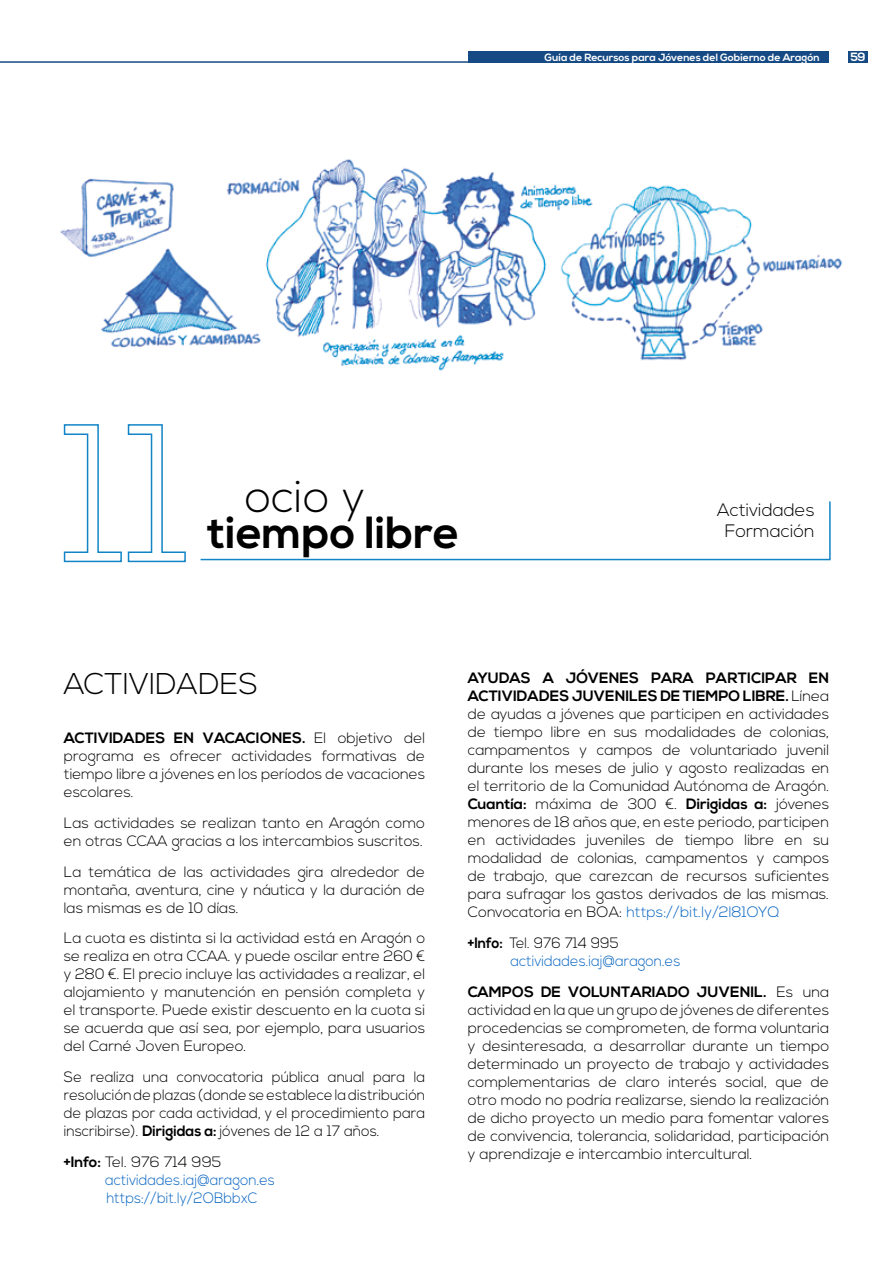
<style>
.page{position:relative;width:893px;height:1263px;background:#fff}
.page>*{position:absolute;margin:0;border:0;box-sizing:border-box;transform-origin:0 0}
.t1{font:700 45px "Nexa";color:#000}
.t2{font:300 45px "Nexa";color:#000}
.t3{font:300 30px "Nexa";color:#000}
.t4{font:300 18px/21px "Nexa";color:#000;text-align:center}
.t5{font:300 15px/18px "Nexa";color:#000;text-align:justify}
.t6{font:300 15px/18px "Nexa";color:#000;text-align:justify;scale:.96 1}
.t7{font:300 15px/18px "Nexa";color:#0563c1;scale:.94 1}
.t8{font:700 12px "Nexa";color:#fff}
.t9{font:700 10.5px "Nexa";color:#fff}
.s1{font-weight:700}
.s2{font-weight:700;color:#000}
.s3{color:#000}
.s4{color:#0563c1}
</style>
<div class="page">
<hr style="left:0;top:61px;width:500px;height:2px;background:#164a84">
<div style="left:468px;top:51px;width:360px;height:12px;background:#164a84"></div>
<div style="left:848px;top:51px;width:19px;height:12px;background:#164a84"></div>
<img style="left:60px;top:159px;width:783px;height:212px">
<svg style="left:200px;top:501px;width:631px;height:60px"></svg>
<svg style="left:63px;top:424px;width:123px;height:139px"></svg>
<p class="t9" style="left:545px;top:51px;width:277px">Guía de Recursos para Jóvenes del Gobierno de Aragón</p>
<p class="t8" style="left:850px;top:50px;width:17px">59</p>
<h1 class="t2" style="left:245px;top:470px;width:122px">ocio y</h1>
<h1 class="t1" style="left:208px;top:506px;width:253px">tiempo libre</h1>
<p class="t4" style="left:717px;top:500px;width:99px">Actividades<br>Formación</p>
<h2 class="t3" style="left:64px;top:667px;width:196px">ACTIVIDADES</h2>
<p class="t5" style="left:64px;top:730px;width:363px"><span class="s1">ACTIVIDADES EN VACACIONES.</span> El objetivo del programa es ofrecer actividades formativas de tiempo libre a jóvenes en los períodos de vacaciones escolares.</p>
<p class="t5" style="left:64px;top:814px;width:363px">Las actividades se realizan tanto en Aragón como en otras CCAA gracias a los intercambios suscritos.</p>
<p class="t5" style="left:64px;top:863px;width:363px">La temática de las actividades gira alrededor de montaña, aventura, cine y náutica y la duración de las mismas es de 10 días.</p>
<p class="t5" style="left:64px;top:930px;width:363px">La cuota es distinta si la actividad está en Aragón o se realiza en otra CCAA. y puede oscilar entre 260 € y 280 €. El precio incluye las actividades a realizar, el alojamiento y manutención en pensión completa y el transporte. Puede existir descuento en la cuota si se acuerda que así sea, por ejemplo, para usuarios del Carné Joven Europeo.</p>
<p class="t6" style="left:64px;top:1069px;width:378px">Se realiza una convocatoria pública anual para la resolución de plazas (donde se establece la distribución de plazas por cada actividad, y el procedimiento para inscribirse). <span class="s1">Dirigidas a:</span> jóvenes de 12 a 17 años.</p>
<p class="t7" style="left:105px;top:1153px;width:182px;text-indent:-41px"><span class="s2">+Info:</span> <span class="s3">Tel. 976 714 995 </span>actividades.iaj@aragon.es https://bit.ly/2OBbbxC</p>
<p class="t5" style="left:468px;top:670px;width:363px"><span class="s1">AYUDAS A JÓVENES PARA PARTICIPAR EN ACTIVIDADES JUVENILES DE TIEMPO LIBRE.</span> Línea de ayudas a jóvenes que participen en actividades de tiempo libre en sus modalidades de colonias, campamentos y campos de voluntariado juvenil durante los meses de julio y agosto realizadas en el territorio de la Comunidad Autónoma de Aragón.<br><span class="s1">Cuantía:</span> máxima de 300 €. <span class="s1">Dirigidas a:</span> jóvenes menores de 18 años que, en este periodo, participen en actividades juveniles de tiempo libre en su modalidad de colonias, campamentos y campos de trabajo, que carezcan de recursos suficientes para sufragar los gastos derivados de las mismas.<br>Convocatoria en BOA: <span class="s4">https://bit.ly/2l81OYQ</span></p>
<p class="t7" style="left:510px;top:934px;width:182px;text-indent:-43px"><span class="s2">+Info:</span> <span class="s3">Tel. 976 714 995 </span>actividades.iaj@aragon.es</p>
<p class="t5" style="left:468px;top:983px;width:363px"><span class="s1">CAMPOS DE VOLUNTARIADO JUVENIL.</span> Es una actividad en la que un grupo de jóvenes de diferentes procedencias se comprometen, de forma voluntaria y desinteresada, a desarrollar durante un tiempo determinado un proyecto de trabajo y actividades complementarias de claro interés social, que de otro modo no podría realizarse, siendo la realización de dicho proyecto un medio para fomentar valores de convivencia, tolerancia, solidaridad, participación y aprendizaje e intercambio intercultural.</p>
</div>
